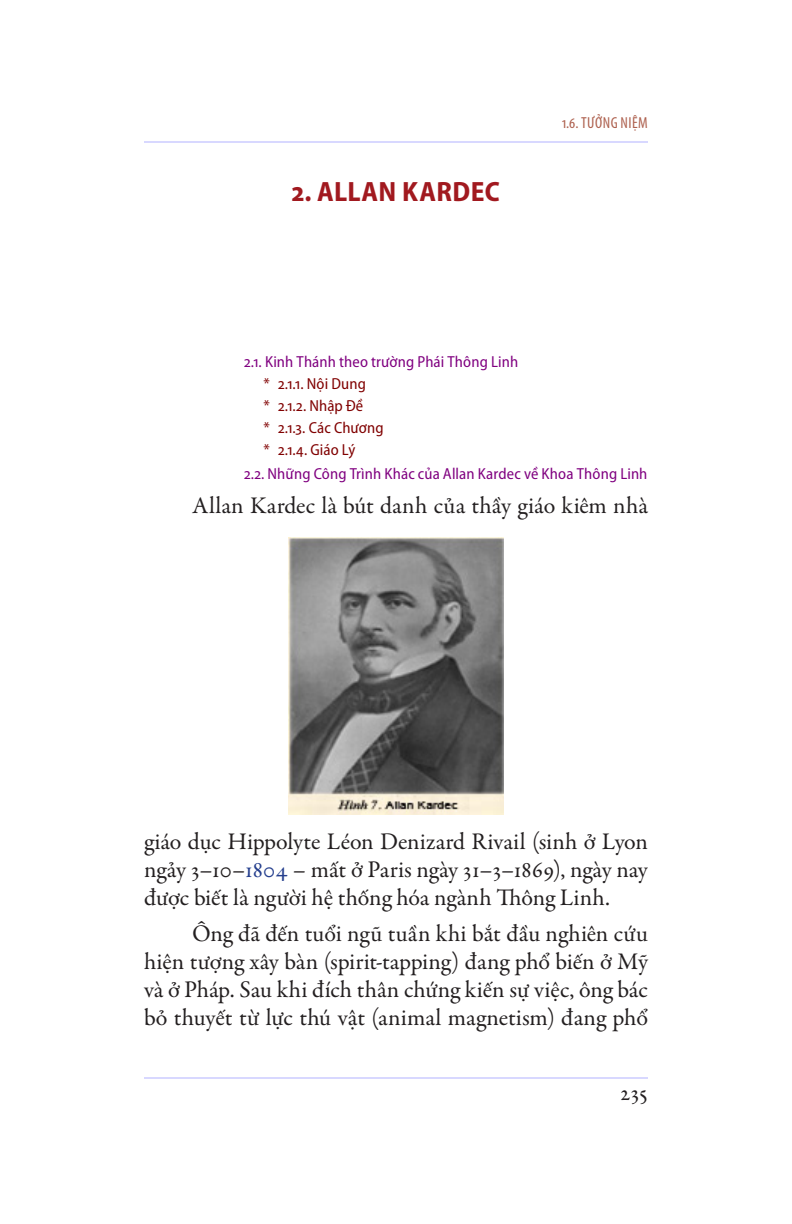
<style>
.page{position:relative;width:792px;height:1224px;background:#fff}
.page>*{position:absolute;margin:0;border:0;box-sizing:border-box;transform-origin:0 0}
.Heading_1{font:700 semi-condensed 28px "Myriad Pro";letter-spacing:.01em;color:#a1191f}
.t1{font:24px/28px "Garamond Premr Pro";color:#231f20;text-align:justify}
.BL1{font:semi-condensed 16px "Myriad Pro";letter-spacing:.01em;color:#800080}
.t2{font:semi-condensed 16px "Myriad Pro";letter-spacing:.01em;color:#800000}
.t3{font:condensed 16px "Myriad Pro";letter-spacing:.03em;color:#ae614f}
.s1{color:#253f8e}
</style>
<div class="page">
<hr style="left:144px;top:142px;width:504px;height:1px;background:#b3b3ff">
<hr style="left:144px;top:1078px;width:504px;height:1px;background:#b3b3ff">
<img style="left:289px;top:537px;width:214px;height:277px">
<p class="Heading_1" style="left:292px;top:174px;width:209px">2. ALLAN KARDEC</p>
<p class="t3" style="left:562px;top:113px;width:87px">1.6. TƯỞNG NIỆM</p>
<p class="BL1" style="left:244px;top:352px;width:276px">2.1. Kinh Thánh theo trường Phái Thông Linh</p>
<p class="t2" style="left:264px;top:374px;width:104px">* 2.1.1. Nội Dung</p>
<p class="t2" style="left:264px;top:396px;width:101px">* 2.1.2. Nhập Đề</p>
<p class="t2" style="left:264px;top:418px;width:122px">* 2.1.3. Các Chương</p>
<p class="t2" style="left:264px;top:440px;width:93px">* 2.1.4. Giáo Lý</p>
<p class="BL1" style="left:244px;top:464px;width:405px">2.2. Những Công Trình Khác của Allan Kardec về Khoa Thông Linh</p>
<p class="t1" style="left:192px;top:492px;width:458px">Allan Kardec là bút danh của thầy giáo kiêm nhà</p>
<p class="t1" style="left:144px;top:828px;width:505px">giáo dục Hippolyte Léon Denizard Rivail (sinh ở Lyon ngảy 3–10–<span class="s1">1804</span> – mất ở Paris ngày 31–3–1869), ngày nay được biết là người hệ thống hóa ngành Thông Linh.</p>
<p class="t1" style="left:144px;top:920px;width:506px;text-indent:48px">Ông đã đến tuổi ngũ tuần khi bắt đầu nghiên cứu hiện tượng xây bàn (spirit-tapping) đang phổ biến ở Mỹ và ở Pháp. Sau khi đích thân chứng kiến sự việc, ông bác bỏ thuyết từ lực thú vật (animal magnetism) đang phổ</p>
<p class="t1" style="left:620px;top:1079px;width:29px">235</p>
</div>
